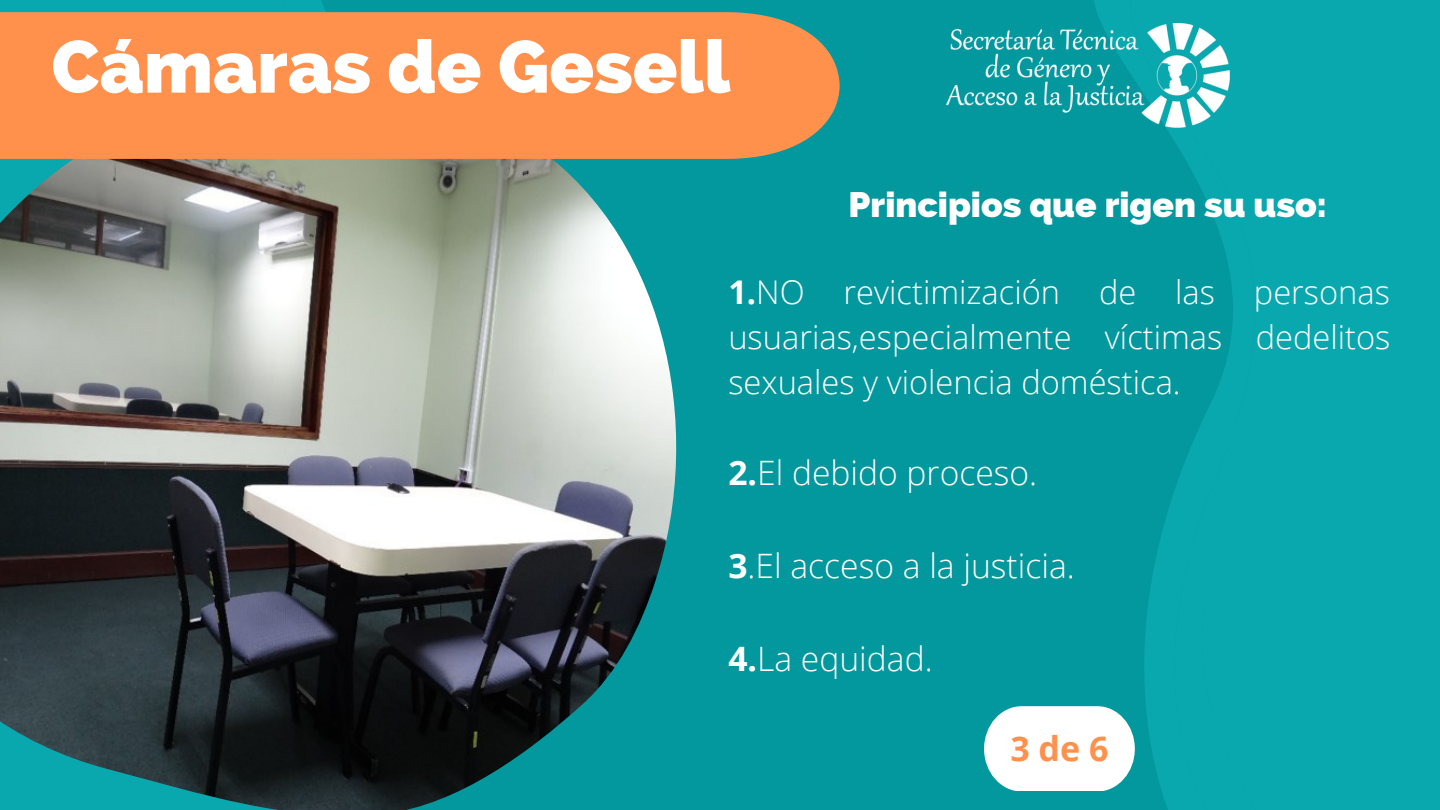
<style>
.page{position:relative;width:1440px;height:810px;background:#03989e}
.page>*{position:absolute;margin:0;border:0;box-sizing:border-box;transform-origin:0 0}
.t1{font:800 73.4px "Raleway";color:#fff}
.t2{font:800 35.4px "Raleway";color:#fff}
.t3{font:700 34px "Open Sans";color:#ff914d}
.t4{font:300 33.6px "Open Sans";color:#fff}
.t5{font:300 32.6px/45px "Open Sans";color:#fff;text-align:justify}
.s1{font-weight:700}
</style>
<div class="page">
<svg style="left:1117px;top:0;width:40px;height:771px"></svg>
<div style="left:1157px;top:0;width:283px;height:810px;background:linear-gradient(to right,#07a3a9,#0aaab0)"></div>
<img style="left:947px;top:23px;width:282px;height:105px">
<img style="left:0;top:78px;width:676px;height:732px">
<div style="left:1px;top:12px;width:839px;height:147px;background:#ff914d"></div>
<svg style="left:984px;top:706px;width:151px;height:85px;background:#e3f3f4"></svg>
<h1 class="t1" style="left:51px;top:24px;width:681px">Cámaras de Gesell</h1>
<p class="t2" style="left:849px;top:184px;width:480px">Principios que rigen su uso:</p>
<p class="t5" style="left:728px;top:269px;width:664px"><span class="s1">1.</span>NO revictimización de las personas usuarias,especialmente víctimas dedelitos sexuales y violencia doméstica.</p>
<p class="t4" style="left:728px;top:449px;width:310px"><span class="s1">2.</span>El debido proceso.</p>
<p class="t4" style="left:728px;top:542px;width:348px"><span class="s1">3</span>.El acceso a la justicia.</p>
<p class="t4" style="left:728px;top:635px;width:206px"><span class="s1">4.</span>La equidad.</p>
<p class="t3" style="left:1010px;top:725px;width:100px">3de6</p>
</div>
